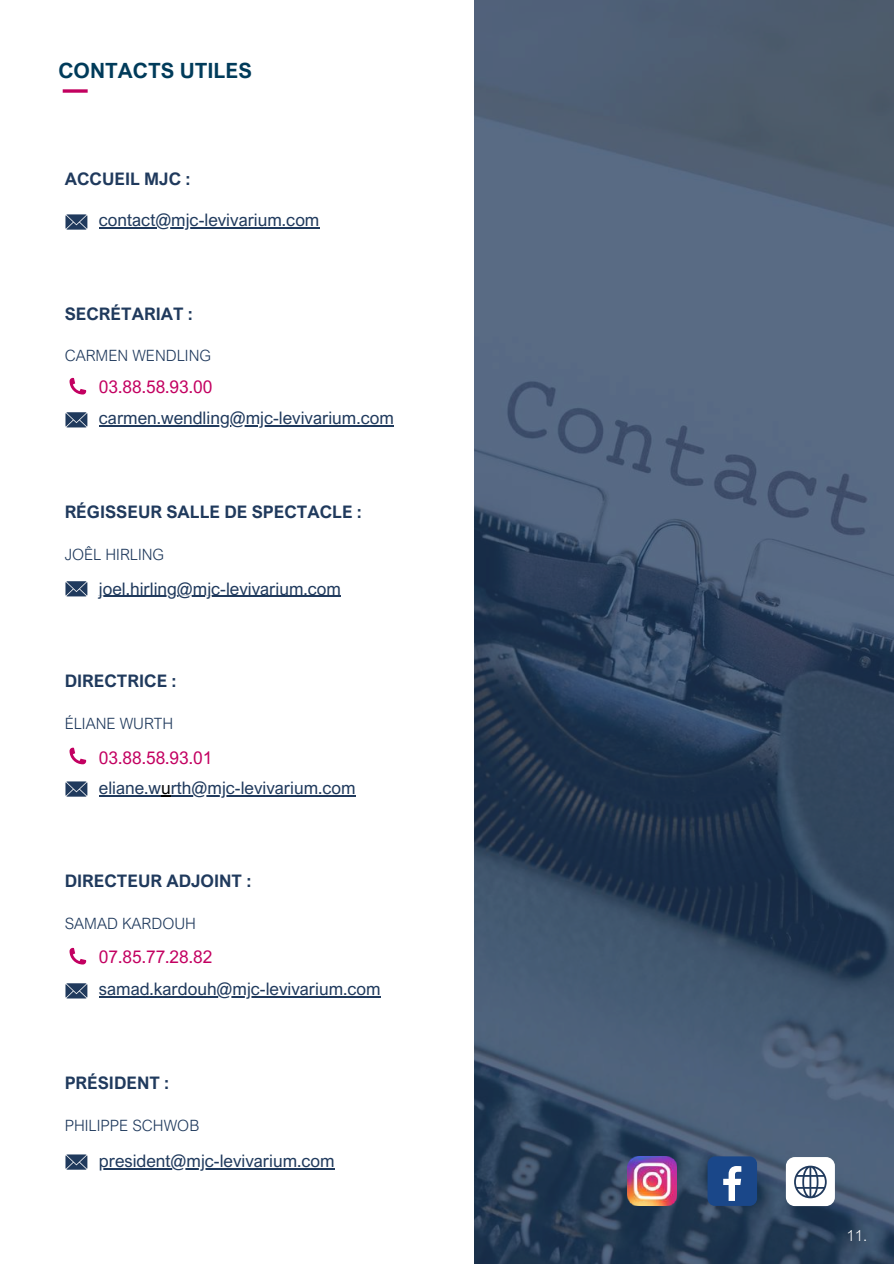
<style>
.page{position:relative;width:894px;height:1264px;background:#fff}
.page>*{position:absolute;margin:0;border:0;box-sizing:border-box;transform-origin:0 0}
.t1{font:700 21px "Arial Nova";color:#003b5a}
.t2{font:17.25px/30.5px "Arial Nova";color:#203a5d}
.t3{font:700 17.25px "Arial Nova";color:#203a5d}
.t4{font:17.25px "Arial Nova";color:#c30061}
.t5{font:300 15.6px "Arial Nova";color:#203a5d}
.t6{font:300 15px "Arial Nova";color:#fff}
.s1{color:#c30061}
.s2{color:#000}
</style>
<div class="page">
<svg style="left:65px;top:214px;width:23px;height:16px"></svg>
<svg style="left:65px;top:581px;width:23px;height:16px"></svg>
<svg style="left:65px;top:412px;width:23px;height:16px"></svg>
<svg style="left:69px;top:378px;width:17px;height:16px"></svg>
<svg style="left:65px;top:781px;width:23px;height:16px"></svg>
<svg style="left:69px;top:747px;width:17px;height:17px"></svg>
<svg style="left:69px;top:947px;width:17px;height:17px"></svg>
<svg style="left:65px;top:983px;width:23px;height:16px"></svg>
<svg style="left:65px;top:1154px;width:23px;height:16px"></svg>
<svg style="left:63px;top:89px;width:25px;height:4px"></svg>
<svg style="left:474px;top:0;width:419px;height:1263px"></svg>
<img style="left:627px;top:1156px;width:49px;height:49px">
<div style="left:707px;top:1156px;width:49px;height:49px;background:#1a4789;border-radius:8px"></div>
<svg style="left:723px;top:1166px;width:18px;height:34px"></svg>
<div style="left:785px;top:1156px;width:49px;height:49px;background:#fff;border-radius:9px"></div>
<svg style="left:794px;top:1165px;width:32px;height:33px"></svg>
<hr style="left:99px;top:227px;width:220px;height:1px;background:#203a5d">
<hr style="left:99px;top:595px;width:242px;height:1px;background:#203a5d">
<hr style="left:99px;top:425px;width:295px;height:1px;background:#203a5d">
<hr style="left:99px;top:795px;width:62px;height:1px;background:#203a5d">
<hr style="left:171px;top:795px;width:184px;height:1px;background:#203a5d">
<hr style="left:99px;top:996px;width:281px;height:1px;background:#203a5d">
<hr style="left:99px;top:1168px;width:235px;height:1px;background:#203a5d">
<p class="t1" style="left:58px;top:57px;width:195px">CONTACTS UTILES</p>
<p class="t3" style="left:65px;top:168px;width:127px">ACCUEIL MJC :</p>
<p class="t2" style="left:99px;top:205px;width:222px">contact@mjc-levivarium.com</p>
<p class="t3" style="left:65px;top:303px;width:130px">SECRÉTARIAT :</p>
<p class="t5" style="left:65px;top:346px;width:148px">CARMEN WENDLING</p>
<p class="t4" style="left:99px;top:375px;width:115px">03.88.58.93.00</p>
<p class="t2" style="left:99px;top:402px;width:296px">carmen.wendling@mjc-levivarium.com</p>
<p class="t3" style="left:65px;top:501px;width:299px">RÉGISSEUR SALLE DE SPECTACLE :</p>
<p class="t5" style="left:65px;top:544px;width:101px">JOÊL HIRLING</p>
<p class="t2" style="left:99px;top:573px;width:243px">joel.hirling@mjc-levivarium.com</p>
<p class="t3" style="left:65px;top:670px;width:113px">DIRECTRICE :</p>
<p class="t5" style="left:65px;top:713px;width:110px">ÉLIANE WURTH</p>
<p class="t2" style="left:99px;top:742px;width:258px"><span class="s1">03.88.58.93.01 </span>eliane.w<span class="s2">u</span>rth@mjc-levivarium.com</p>
<p class="t3" style="left:65px;top:870px;width:188px">DIRECTEUR ADJOINT :</p>
<p class="t5" style="left:65px;top:913px;width:133px">SAMAD KARDOUH</p>
<p class="t4" style="left:99px;top:945px;width:115px">07.85.77.28.82</p>
<p class="t2" style="left:99px;top:973px;width:283px">samad.kardouh@mjc-levivarium.com</p>
<p class="t3" style="left:65px;top:1072px;width:106px">PRÉSIDENT :</p>
<p class="t5" style="left:65px;top:1115px;width:136px">PHILIPPE SCHWOB</p>
<p class="t2" style="left:99px;top:1145px;width:237px">president@mjc-levivarium.com</p>
<p class="t6" style="left:846px;top:1225px;width:22px">11.</p>
</div>
